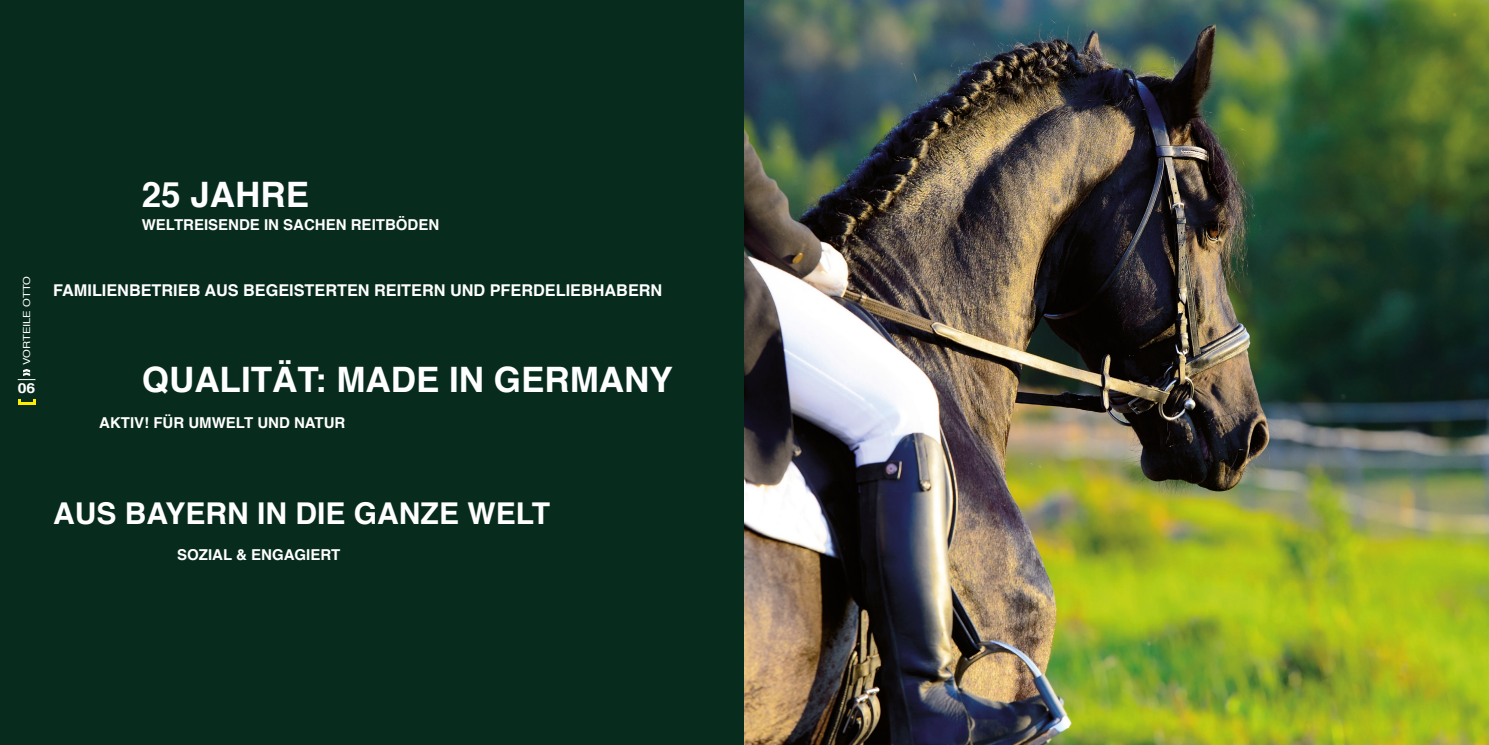
<style>
.page{position:relative;width:1489px;height:745px;background:#fff}
.page>*{position:absolute;margin:0;border:0;box-sizing:border-box;transform-origin:0 0}
.t1{font:700 35px "Helvetica";color:#fff}
.t2{font:700 30px "Helvetica";color:#fff}
.t3{font:700 16.25px "Helvetica";color:#fff}
.t4{font:700 15px "Helvetica";color:#fff}
.t5{font:700 13.75px "Helvetica";color:#fff;scale:1.15 1}
.t6{font:9.75px "Helvetica";color:#fff;scale:1.15 1}
</style>
<div class="page">
<div style="left:0;top:0;width:744px;height:744px;background:#072c1d"></div>
<hr style="left:18px;top:401px;width:17px;height:3px;background:#ffed00">
<svg style="left:18px;top:369px;width:17px;height:11px"></svg>
<img style="left:744px;top:0;width:744px;height:744px">
<p class="t6" style="left:19px;top:365px;width:79px;rotate:-90deg">VORTEILE OTTO</p>
<p class="t5" style="left:18px;top:377px;width:17px">06</p>
<h1 class="t1" style="left:142px;top:166px;width:169px">25 JAHRE</h1>
<p class="t4" style="left:142px;top:212px;width:299px">WELTREISENDE IN SACHEN REITBÖDEN</p>
<p class="t3" style="left:53px;top:277px;width:610px">FAMILIENBETRIEB AUS BEGEISTERTEN REITERN UND PFERDELIEBHABERN</p>
<h1 class="t1" style="left:142px;top:351px;width:532px">QUALITÄT: MADE IN GERMANY</h1>
<p class="t4" style="left:99px;top:410px;width:248px">AKTIV! FÜR UMWELT UND NATUR</p>
<h2 class="t2" style="left:53px;top:489px;width:498px">AUS BAYERN IN DIE GANZE WELT</h2>
<p class="t4" style="left:177px;top:542px;width:165px">SOZIAL &amp; ENGAGIERT</p>
</div>
